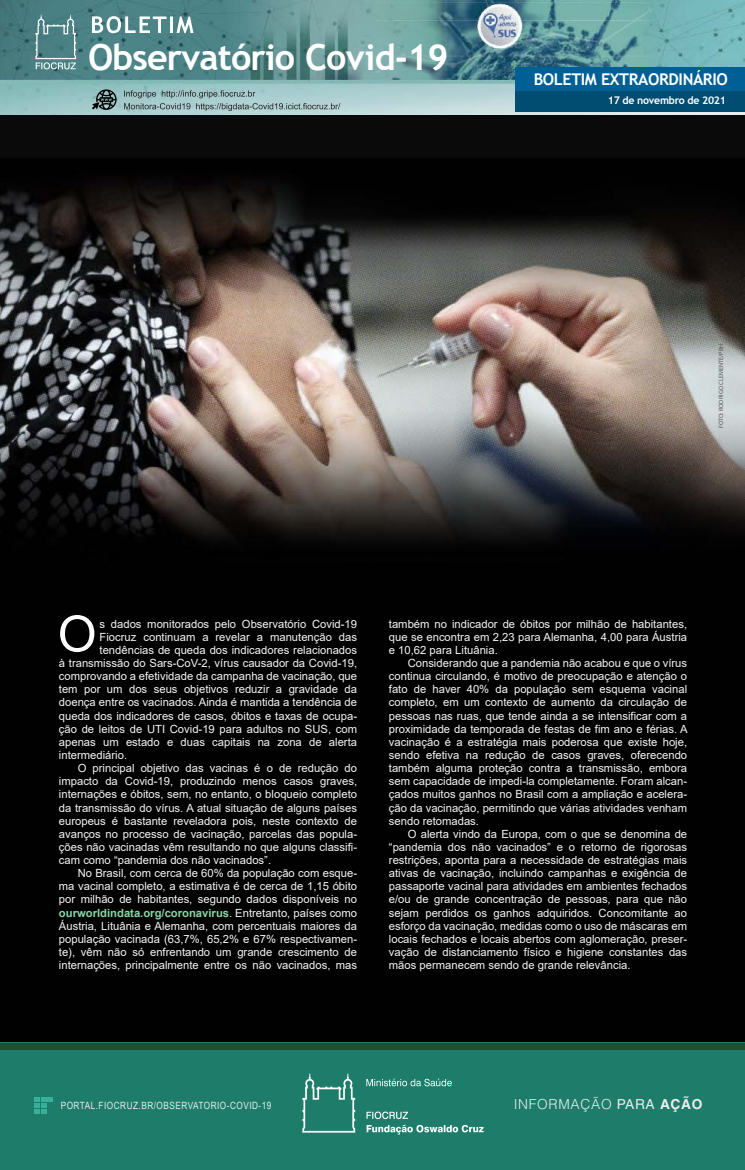
<style>
.page{position:relative;width:745px;height:1170px;background:#fff}
.page>*{position:absolute;margin:0;border:0;box-sizing:border-box;transform-origin:0 0}
.t1{font:50px "Arial";color:#fff}
.t2{font:700 35.88px "Trebuchet MS";letter-spacing:-.025em;color:#fff}
.t3{font:700 16.12px "Trebuchet MS";letter-spacing:-.025em;color:#fff}
.t4{font:300 13.75px "Helvetica";letter-spacing:.05em;color:#ededed}
.t5{font:11.25px/13.1px "Arial";color:#f6f6f6;text-align:justify}
.t6{font:700 11.25px "Arial";color:#87d8a3}
.t7{font:700 10.5px "Trebuchet MS";letter-spacing:-.025em;color:#fff}
.t8{font:10px "Arial Narrow";letter-spacing:.05em;color:#ededed}
.t9{font:6.25px "Myriad Pro";color:#575756}
.s1{font-weight:400;color:#f6f6f6}
.s2{font-weight:400}
.s3{font-weight:700}
</style>
<div class="page">
<img style="left:0;top:114px;width:744px;height:928px">
<img style="left:0;top:0;width:744px;height:114px">
<svg style="left:92px;top:87px;width:248px;height:24px;background:#92b1b3"></svg>
<svg style="left:92px;top:16px;width:101px;height:17px"></svg>
<svg style="left:35px;top:15px;width:41px;height:54px;background:#679497"></svg>
<div style="left:515px;top:84px;width:229px;height:27px;background:#004d71"></div>
<div style="left:515px;top:67px;width:229px;height:23px;background:#005f95"></div>
<div style="left:0;top:1042px;width:744px;height:127px;background:#1d7c6a"></div>
<div style="left:0;top:1042px;width:744px;height:7px;background:#1f4f30"></div>
<img style="left:302px;top:1073px;width:181px;height:61px">
<svg style="left:34px;top:1097px;width:19px;height:16px"></svg>
<h2 class="t2" style="left:88px;top:35px;width:361px">Observatório Covid-19</h2>
<h3 class="t3" style="left:533px;top:70px;width:195px">BOLETIM EXTRAORDINÁRIO</h3>
<p class="t7" style="left:607px;top:94px;width:120px">17 de novembro de 2021</p>
<p class="t9" style="left:716px;top:428px;width:86px;rotate:-90deg">FOTO: RODRIGO CLEMENTE/PBH</p>
<h1 class="t1" style="left:58px;top:599px;width:40px">O</h1>
<p class="t5" style="left:388px;top:617px;width:299px">também no indicador de óbitos por milhão de habitantes, que se encontra em 2,23 para Alemanha, 4,00 para Áustria e 10,62 para Lituânia.</p>
<p class="t5" style="left:388px;top:656px;width:300px;text-indent:19px">Considerando que a pandemia não acabou e que o vírus continua circulando, é motivo de preocupação e atenção o fato de haver 40% da população sem esquema vacinal completo, em um contexto de aumento da circulação de pessoas nas ruas, que tende ainda a se intensificar com a proximidade da temporada de festas de fim ano e férias. A vacinação é a estratégia mais poderosa que existe hoje, sendo efetiva na redução de casos graves, oferecendo também alguma proteção contra a transmissão, embora sem capacidade de impedi-la completamente. Foram alcan&shy;çados muitos ganhos no Brasil com a ampliação e acelera&shy;ção da vacinação, permitindo que várias atividades venham sendo retomadas.</p>
<p class="t5" style="left:388px;top:827px;width:299px;text-indent:19px">O alerta vindo da Europa, com o que se denomina de “pandemia dos não vacinados” e o retorno de rigorosas restrições, aponta para a necessidade de estratégias mais ativas de vacinação, incluindo campanhas e exigência de passaporte vacinal para atividades em ambientes fechados e/ou de grande concentração de pessoas, para que não sejam perdidos os ganhos adquiridos. Concomitante ao esforço da vacinação, medidas como o uso de máscaras em locais fechados e locais abertos com aglomeração, preser&shy;vação de distanciamento físico e higiene constantes das mãos permanecem sendo de grande relevância.</p>
<p class="t5" style="left:99px;top:617px;width:259px">s dados monitorados pelo Observatório Covid-19</p>
<p class="t5" style="left:99px;top:630px;width:259px">Fiocruz continuam a revelar a manutenção das</p>
<p class="t5" style="left:99px;top:643px;width:259px">tendências de queda dos indicadores relacionados</p>
<p class="t5" style="left:59px;top:656px;width:299px">à transmissão do Sars-CoV-2, vírus causador da Covid-19,</p>
<p class="t5" style="left:59px;top:669px;width:299px">comprovando a efetividade da campanha de vacinação, que</p>
<p class="t5" style="left:59px;top:682px;width:299px">tem por um dos seus objetivos reduzir a gravidade da</p>
<p class="t5" style="left:59px;top:695px;width:299px">doença entre os vacinados. Ainda é mantida a tendência de</p>
<p class="t5" style="left:59px;top:709px;width:299px">queda dos indicadores de casos, óbitos e taxas de ocupa-</p>
<p class="t5" style="left:59px;top:722px;width:299px">ção de leitos de UTI Covid-19 para adultos no SUS, com</p>
<p class="t5" style="left:59px;top:735px;width:299px">apenas um estado e duas capitais na zona de alerta</p>
<p class="t5" style="left:59px;top:748px;width:70px">intermediário.</p>
<p class="t5" style="left:78px;top:761px;width:281px">O principal objetivo das vacinas é o de redução do</p>
<p class="t5" style="left:59px;top:774px;width:299px">impacto da Covid-19, produzindo menos casos graves,</p>
<p class="t5" style="left:59px;top:787px;width:299px">internações e óbitos, sem, no entanto, o bloqueio completo</p>
<p class="t5" style="left:59px;top:800px;width:299px">da transmissão do vírus. A atual situação de alguns países</p>
<p class="t5" style="left:59px;top:814px;width:299px">europeus é bastante reveladora pois, neste contexto de</p>
<p class="t5" style="left:59px;top:827px;width:299px">avanços no processo de vacinação, parcelas das popula-</p>
<p class="t5" style="left:59px;top:840px;width:299px">ções não vacinadas vêm resultando no que alguns classifi-</p>
<p class="t5" style="left:59px;top:853px;width:213px">cam como “pandemia dos não vacinados”.</p>
<p class="t5" style="left:78px;top:866px;width:281px">No Brasil, com cerca de 60% da população com esque-</p>
<p class="t5" style="left:59px;top:879px;width:299px">ma vacinal completo, a estimativa é de cerca de 1,15 óbito</p>
<p class="t5" style="left:59px;top:892px;width:299px">por milhão de habitantes, segundo dados disponíveis no</p>
<p class="t6" style="left:59px;top:904px;width:299px">ourworldindata.org/coronavirus<span class="s1">. Entretanto, países como</span></p>
<p class="t5" style="left:59px;top:919px;width:299px">Áustria, Lituânia e Alemanha, com percentuais maiores da</p>
<p class="t5" style="left:59px;top:932px;width:299px">população vacinada (63,7%, 65,2% e 67% respectivamen-</p>
<p class="t5" style="left:59px;top:945px;width:299px">te), vêm não só enfrentando um grande crescimento de</p>
<p class="t5" style="left:59px;top:958px;width:299px">internações, principalmente entre os não vacinados, mas</p>
<p class="t8" style="left:61px;top:1098px;width:212px">PORTAL.FIOCRUZ.BR/OBSERVATORIO-COVID-19</p>
<p class="t4" style="left:513px;top:1095px;width:190px">INFORMAÇÃO <span class="s2">PARA</span> <span class="s3">AÇÃO</span></p>
</div>
